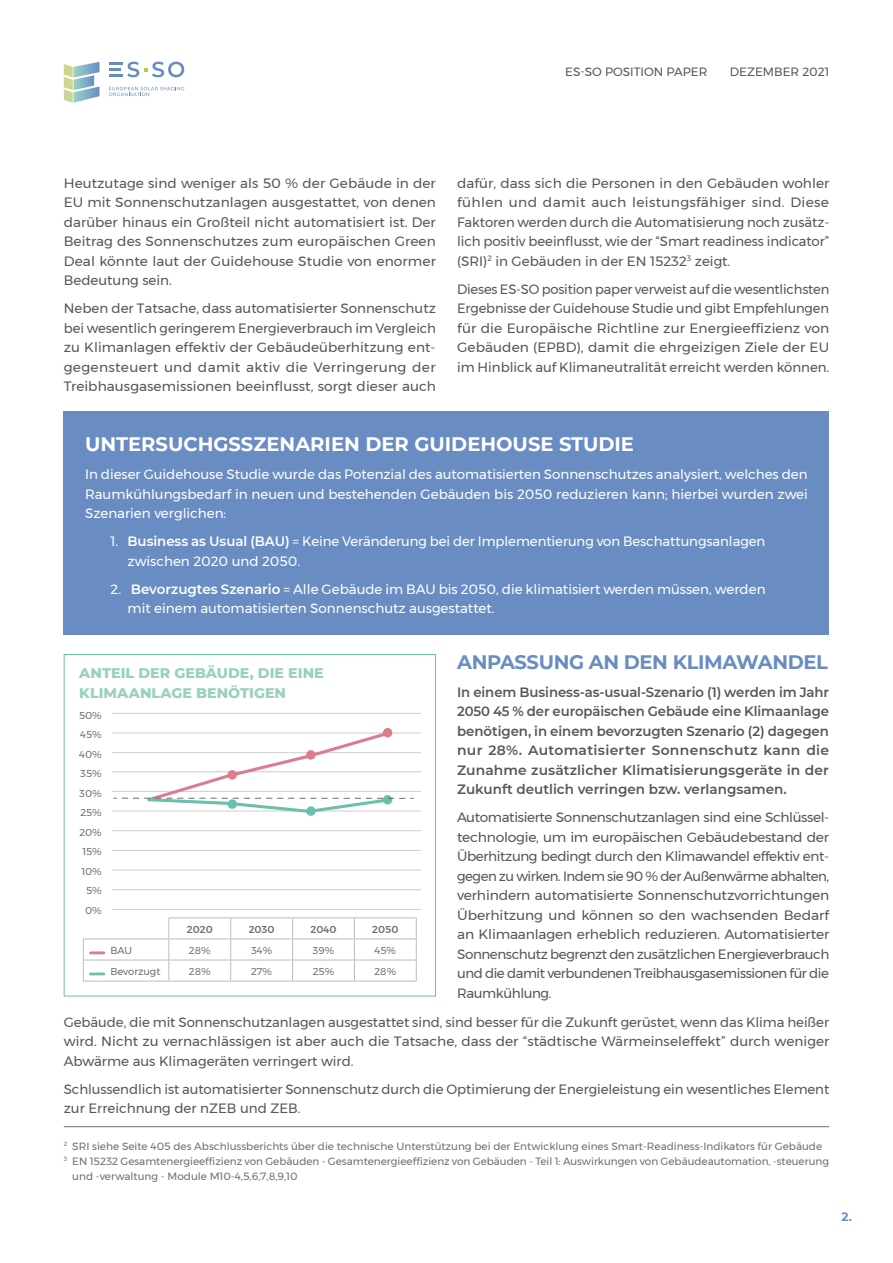
<style>
.page{position:relative;width:893px;height:1263px;background:#fff}
.page>*{position:absolute;margin:0;border:0;box-sizing:border-box;transform-origin:0 0}
.t1{font:700 19.5px "Montserrat";color:#fff}
.t2{font:700 19.5px "Montserrat";letter-spacing:-.02em;color:#698cc2}
.t3{font:800 14.25px/19.2px "Montserrat";color:#99d0c2}
.t4{font:13.5px/19.5px "Montserrat";letter-spacing:-.005em;color:#575756;text-align:justify}
.t5{font:13.5px/19.5px "Montserrat";letter-spacing:-.025em;color:#575756}
.t6{font:13.5px/19.5px "Montserrat";color:#fff}
.t7{font:600 13.5px/19.5px "Montserrat";color:#575756;text-align:justify}
.t8{font:12px "Montserrat";color:#575756}
.t9{font:700 12px "Montserrat";color:#698cc2}
.t10{font:10.5px "Montserrat";color:#706f6f}
.t11{font:10.05px/19.5px "Montserrat";color:#706f6f;text-align:right}
.t12{font:500 10.05px "Montserrat";color:#706f6f}
.s1{font-weight:600}
</style>
<div class="page">
<div style="left:64px;top:411px;width:765px;height:223px;background:#698cc2"></div>
<hr style="left:64px;top:1126px;width:765px;height:1px;background:#706f6f">
<svg style="left:64px;top:62px;width:35px;height:41px"></svg>
<hr style="left:109px;top:62px;width:14px;height:3px;background:#678cc2">
<svg style="left:109px;top:68px;width:12px;height:3px"></svg>
<svg style="left:127px;top:62px;width:57px;height:15px"></svg>
<hr style="left:109px;top:74px;width:14px;height:3px;background:#678cc2">
<svg style="left:109px;top:87px;width:75px;height:9px"></svg>
<div style="left:64px;top:654px;width:372px;height:342px;background:#fff;border:1px solid #69c0ac"></div>
<hr style="left:168px;top:917px;width:63px;height:1px;background:#bcbcbc">
<hr style="left:231px;top:917px;width:62px;height:1px;background:#bcbcbc">
<hr style="left:293px;top:917px;width:61px;height:1px;background:#bcbcbc">
<hr style="left:354px;top:917px;width:63px;height:1px;background:#bcbcbc">
<hr style="left:83px;top:938px;width:86px;height:1px;background:#bcbcbc">
<hr style="left:169px;top:938px;width:62px;height:1px;background:#bcbcbc">
<hr style="left:231px;top:938px;width:62px;height:1px;background:#bcbcbc">
<hr style="left:293px;top:938px;width:61px;height:1px;background:#bcbcbc">
<hr style="left:354px;top:938px;width:63px;height:1px;background:#bcbcbc">
<hr style="left:83px;top:960px;width:86px;height:1px;background:#bcbcbc">
<svg style="left:83px;top:939px;width:1px;height:42px"></svg>
<hr style="left:169px;top:960px;width:62px;height:1px;background:#bcbcbc">
<svg style="left:168px;top:918px;width:1px;height:63px"></svg>
<hr style="left:231px;top:960px;width:62px;height:1px;background:#bcbcbc">
<svg style="left:230px;top:918px;width:1px;height:63px"></svg>
<hr style="left:293px;top:960px;width:61px;height:1px;background:#bcbcbc">
<svg style="left:292px;top:918px;width:1px;height:63px"></svg>
<hr style="left:354px;top:960px;width:63px;height:1px;background:#bcbcbc">
<svg style="left:354px;top:918px;width:1px;height:63px"></svg>
<svg style="left:416px;top:918px;width:1px;height:63px"></svg>
<hr style="left:83px;top:981px;width:86px;height:1px;background:#bcbcbc">
<hr style="left:169px;top:981px;width:62px;height:1px;background:#bcbcbc">
<hr style="left:231px;top:981px;width:62px;height:1px;background:#bcbcbc">
<hr style="left:293px;top:981px;width:61px;height:1px;background:#bcbcbc">
<hr style="left:354px;top:981px;width:63px;height:1px;background:#bcbcbc">
<hr style="left:90px;top:951px;width:14px;height:3px;background:#dc7c8f">
<hr style="left:90px;top:972px;width:14px;height:3px;background:#69c0ac">
<hr style="left:113px;top:889px;width:308px;height:1px;background:#cecece">
<hr style="left:113px;top:870px;width:308px;height:1px;background:#cecece">
<hr style="left:113px;top:850px;width:308px;height:1px;background:#cecece">
<hr style="left:113px;top:830px;width:308px;height:1px;background:#cecece">
<hr style="left:113px;top:811px;width:308px;height:1px;background:#cecece">
<hr style="left:113px;top:791px;width:308px;height:1px;background:#cecece">
<hr style="left:113px;top:771px;width:308px;height:1px;background:#cecece">
<hr style="left:113px;top:752px;width:308px;height:1px;background:#cecece">
<hr style="left:113px;top:733px;width:308px;height:1px;background:#cecece">
<hr style="left:113px;top:713px;width:308px;height:1px;background:#cecece">
<hr style="left:113px;top:909px;width:308px;height:1px;background:#cecece">
<svg style="left:306px;top:806px;width:10px;height:10px"></svg>
<div style="left:383px;top:728px;width:9px;height:9px;background:#dc7c8e;border-radius:50%"></div>
<svg style="left:114px;top:731px;width:299px;height:82px"></svg>
<p class="t8" style="left:565px;top:63px;width:144px">ES-SO POSITION PAPER</p>
<p class="t8" style="left:730px;top:63px;width:101px">DEZEMBER 2021</p>
<p class="t4" style="left:64px;top:173px;width:374px">Heutzutage sind weniger als 50 % der Gebäude in der EU mit Sonnenschutzanlagen ausgestattet, von denen darüber hinaus ein Großteil nicht automatisiert ist. Der Beitrag des Sonnenschutzes zum europäischen Green Deal könnte laut der Guidehouse Studie von enormer Bedeutung sein.</p>
<p class="t4" style="left:64px;top:299px;width:374px;text-align:left">Neben der Tatsache, dass automatisierter Sonnenschutz bei wesentlich geringerem Energieverbrauch im Vergleich zu Klimanlagen effektiv der Gebäudeüberhitzung ent&shy;gegensteuert und damit aktiv die Verringerung der Treibhausgasemissionen beeinflusst, sorgt dieser auch</p>
<p class="t4" style="left:457px;top:173px;width:374px">dafür, dass sich die Personen in den Gebäuden wohler fühlen und damit auch leistungsfähiger sind. Diese Faktoren werden durch die Automatisierung noch zusätz&shy;lich positiv beeinflusst, wie der “Smart readiness indicator” (SRI)<sup>2</sup> in Gebäuden in der EN 15232<sup>3</sup> zeigt.</p>
<p class="t4" style="left:457px;top:279px;width:374px">Dieses ES-SO position paper verweist auf die wesentlichsten Ergebnisse der Guidehouse Studie und gibt Empfehlungen für die Europäische Richtline zur Energieeffizienz von Gebäuden (EPBD), damit die ehrgeizigen Ziele der EU im Hinblick auf Klimaneutralität erreicht werden können.</p>
<h1 class="t1" style="left:85px;top:430px;width:550px">UNTERSUCHGSSZENARIEN DER GUIDEHOUSE STUDIE</h1>
<p class="t6" style="left:85px;top:464px;width:724px;text-align:justify">In dieser Guidehouse Studie wurde das Potenzial des automatisierten Sonnenschutzes analysiert, welches den Raumkühlungsbedarf in neuen und bestehenden Gebäuden bis 2050 reduzieren kann; hierbei wurden zwei Szenarien verglichen:</p>
<p class="t6" style="left:128px;top:531px;width:639px;text-indent:-17px">1. <span class="s1">Business as Usual (BAU)</span> = Keine Veränderung bei der Implementierung von Beschattungsanlagen zwischen 2020 und 2050.</p>
<p class="t6" style="left:128px;top:579px;width:639px;text-indent:-17px">2. <span class="s1">Bevorzugtes Szenario</span> = Alle Gebäude im BAU bis 2050, die klimatisiert werden müssen, werden mit einem automatisierten Sonnenschutz ausgestattet.</p>
<p class="t3" style="left:79px;top:663px;width:246px">ANTEIL DER GEBÄUDE, DIE EINE<br>KLIMAANLAGE BENÖTIGEN</p>
<p class="t11" style="left:79px;top:705px;width:24px">50%<br>45%<br>40%<br>35%<br>30%<br>25%<br>20%<br>15%<br>10%<br>5%<br>0%</p>
<p class="t12" style="left:187px;top:922px;width:27px">2020</p>
<p class="t12" style="left:249px;top:922px;width:27px">2030</p>
<p class="t12" style="left:310px;top:922px;width:27px">2040</p>
<p class="t12" style="left:372px;top:922px;width:28px">2050</p>
<p class="t11" style="left:110px;top:941px;width:23px">BAU</p>
<p class="t11" style="left:189px;top:941px;width:23px">28%</p>
<p class="t11" style="left:251px;top:941px;width:23px">34%</p>
<p class="t11" style="left:313px;top:941px;width:23px">39%</p>
<p class="t11" style="left:375px;top:941px;width:23px">45%</p>
<p class="t11" style="left:110px;top:962px;width:51px">Bevorzugt</p>
<p class="t11" style="left:189px;top:962px;width:23px">28%</p>
<p class="t11" style="left:251px;top:962px;width:22px">27%</p>
<p class="t11" style="left:313px;top:962px;width:23px">25%</p>
<p class="t11" style="left:375px;top:962px;width:23px">28%</p>
<h1 class="t2" style="left:457px;top:648px;width:372px">ANPASSUNG AN DEN KLIMAWANDEL</h1>
<p class="t7" style="left:457px;top:682px;width:374px">In einem Business-as-usual-Szenario (1) werden im Jahr 2050 45 % der europäischen Gebäude eine Klimaanlage benötigen, in einem bevorzugten Szenario (2) dagegen nur 28%. Automatisierter Sonnenschutz kann die Zunahme zusätzlicher Klimatisierungsgeräte in der Zukunft deutlich verringen bzw. verlangsamen.</p>
<p class="t5" style="left:457px;top:808px;width:374px">Automatisierte Sonnenschutzanlagen sind eine Schlüssel&shy;technologie, um im europäischen Gebäudebestand der Überhitzung bedingt durch den Klimawandel effektiv ent&shy;gegen zu wirken. Indem sie 90 % der Außenwärme abhalten, verhindern automatisierte Sonnenschutzvorrichtungen Überhitzung und können so den wachsenden Bedarf an Klimaanlagen erheblich reduzieren. Automatisierter Sonnenschutz begrenzt den zusätzlichen Energieverbrauch und die damit verbundenen Treibhausgasemissionen für die Raumkühlung.</p>
<p class="t4" style="left:64px;top:1012px;width:767px">Gebäude, die mit Sonnenschutzanlagen ausgestattet sind, sind besser für die Zukunft gerüstet, wenn das Klima heißer wird. Nicht zu vernachlässigen ist aber auch die Tatsache, dass der “städtische Wärmeinseleffekt” durch weniger Abwärme aus Klimageräten verringert wird.</p>
<p class="t4" style="left:64px;top:1079px;width:767px">Schlussendlich ist automatisierter Sonnenschutz durch die Optimierung der Energieleistung ein wesentliches Element zur Erreichnung der nZEB und ZEB.</p>
<p class="t10" style="left:64px;top:1138px;width:760px"><sup>2</sup> SRI siehe Seite 405 des Abschlussberichts über die technische Unterstützung bei der Entwicklung eines Smart-Readiness-Indikators für Gebäude</p>
<p class="t10" style="left:64px;top:1153px;width:767px"><sup>3</sup> EN 15232 Gesamtenergieeffizienz von Gebäuden - Gesamtenergieeffizienz von Gebäuden - Teil 1: Auswirkungen von Gebäudeautomation, -steuerung</p>
<p class="t10" style="left:72px;top:1168px;width:227px">und -verwaltung - Module M10-4,5,6,7,8,9,10</p>
<p class="t9" style="left:841px;top:1208px;width:12px">2.</p>
</div>
